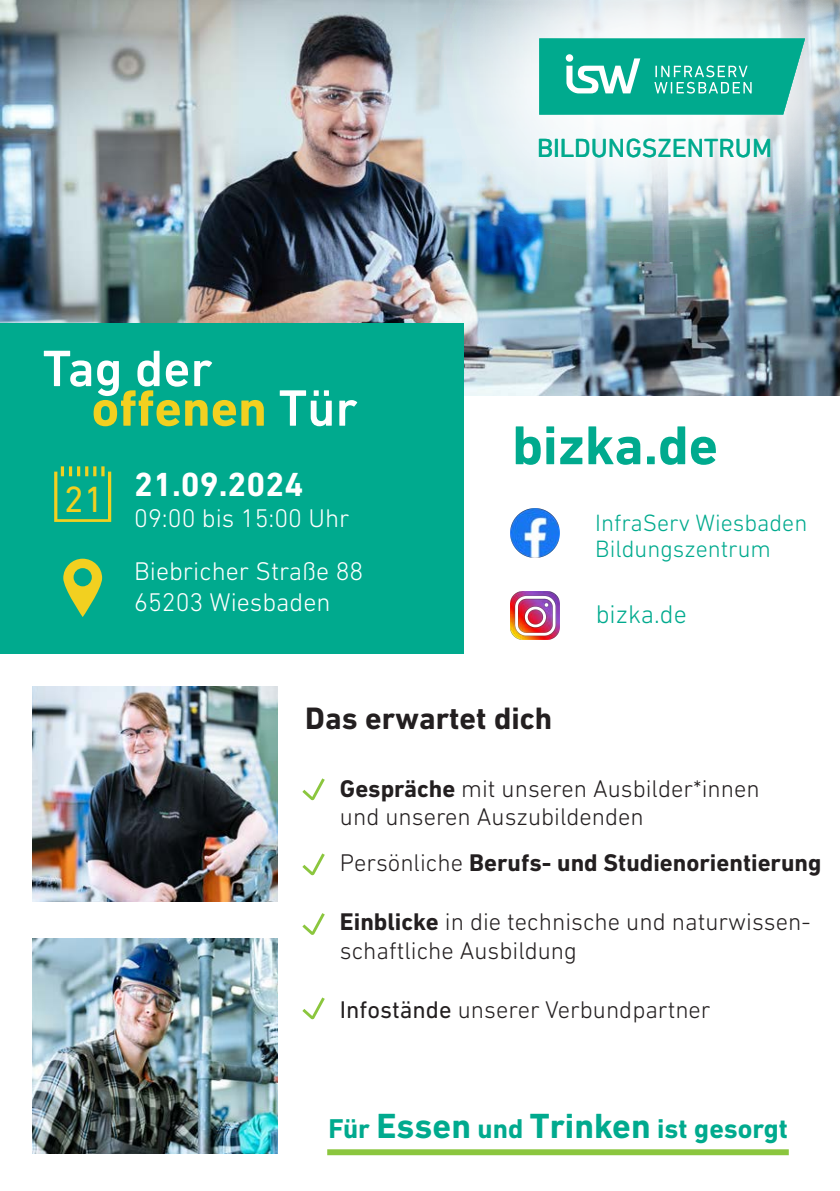
<style>
.page{position:relative;width:840px;height:1191px;background:#fff}
.page>*{position:absolute;margin:0;border:0;box-sizing:border-box;transform-origin:0 0}
.t1{font:700 55.6px "DIN Next LT Pro";color:#00aa8e}
.t2{font:700 52px "DIN Next LT Pro";color:#f2d020}
.t3{font:500 52px "DIN Next LT Pro";color:#fff}
.t4{font:37.2px "DIN Next LT Pro";color:#f2d020}
.t5{font:700 34px "DIN Next LT Pro";color:#fff}
.t6{font:700 31.4px "DIN Next LT Pro";color:#231f20}
.t7{font:700 27.6px "DIN Next LT Pro";color:#00aa8e}
.t8{font:26.6px "DIN Next LT Pro";color:#00aa8e}
.t9{font:300 26px "DIN Next LT Pro";color:#fff}
.t10{font:300 26px "DIN Next LT Pro";color:#00aa8e}
.t11{font:300 24.6px/28.6px "DIN Next LT Pro";color:#231f20}
.t12{font:700 24.6px "DIN Next LT Pro";color:#231f20}
.t13{font:300 24px "DIN Next LT Pro";color:#00aa8e}
.s1{font-weight:500;color:#fff}
.s2{font-weight:700}
.s3{font-weight:300}
.s4{font-weight:400}
.s5{font-size:35.6px}
</style>
<div class="page">
<img style="left:0;top:0;width:839px;height:395px">
<div style="left:0;top:323px;width:463px;height:330px;background:#00aa8e"></div>
<svg style="left:54px;top:466px;width:57px;height:56px"></svg>
<svg style="left:63px;top:558px;width:39px;height:59px;fill:#f2d020"></svg>
<div style="left:73px;top:568px;width:19px;height:18px;background:#00aa8e;border-radius:50%"></div>
<img style="left:415px;top:0;width:424px;height:278px">
<svg style="left:539px;top:39px;width:265px;height:76px;background:#20b49c"></svg>
<img style="left:32px;top:686px;width:246px;height:215px">
<img style="left:32px;top:938px;width:246px;height:215px">
<svg style="left:302px;top:778px;width:22px;height:22px"></svg>
<svg style="left:302px;top:853px;width:22px;height:22px"></svg>
<svg style="left:302px;top:913px;width:22px;height:22px"></svg>
<svg style="left:302px;top:997px;width:22px;height:22px"></svg>
<div style="left:327px;top:1149px;width:461px;height:6px;background:#8bc63e"></div>
<img style="left:510px;top:509px;width:48px;height:48px">
<img style="left:510px;top:591px;width:48px;height:48px">
<p class="t3" style="left:43px;top:338px;width:171px">Tag der</p>
<p class="t2" style="left:91px;top:377px;width:267px">offenen <span class="s1">Tür</span></p>
<p class="t4" style="left:64px;top:477px;width:42px">21</p>
<p class="t5" style="left:134px;top:464px;width:170px">21.09.2024</p>
<p class="t9" style="left:134px;top:503px;width:217px">09:00 bis 15:00 Uhr</p>
<p class="t9" style="left:134px;top:556px;width:230px">Biebricher Straße 88</p>
<p class="t9" style="left:134px;top:587px;width:198px">65203 Wiesbaden</p>
<p class="t8" style="left:536px;top:132px;width:236px">BILDUNGSZENTRUM</p>
<p class="t1" style="left:512px;top:413px;width:207px">bizka.de</p>
<p class="t13" style="left:595px;top:509px;width:213px">InfraServ Wiesbaden</p>
<p class="t13" style="left:595px;top:535px;width:177px">Bildungszentrum</p>
<p class="t10" style="left:595px;top:599px;width:92px">bizka.de</p>
<p class="t6" style="left:305px;top:700px;width:248px">Das erwartet dich</p>
<p class="t11" style="left:340px;top:774px;width:421px"><span class="s2">Gespräche</span> mit unseren Ausbilder*innen und unseren Auszubildenden</p>
<p class="t12" style="left:340px;top:848px;width:483px"><span class="s3">Persönliche</span> Berufs- und Studienorientierung</p>
<p class="t11" style="left:340px;top:907px;width:472px"><span class="s2">Einblicke</span> in die technische und naturwissen-</p>
<p class="t11" style="left:340px;top:936px;width:238px">schaftliche Ausbildung</p>
<p class="t11" style="left:340px;top:994px;width:372px"><span class="s4">Infostände</span> unserer Verbundpartner</p>
<p class="t7" style="left:328px;top:1112px;width:461px">Für <span class="s5">Essen</span> und <span class="s5">Trinken</span> ist gesorgt</p>
</div>
